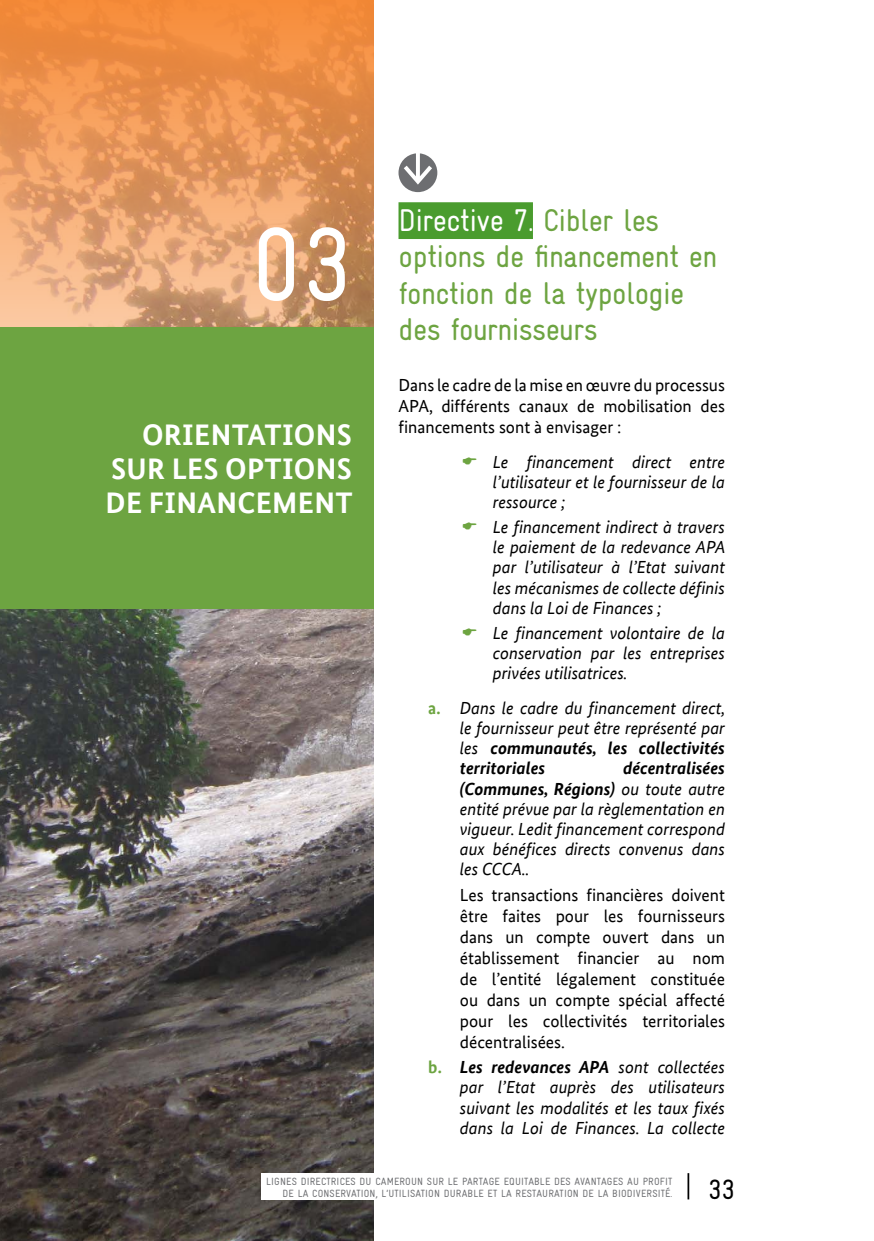
<style>
.page{position:relative;width:874px;height:1241px;background:#fff}
.page>*{position:absolute;margin:0;border:0;box-sizing:border-box;transform-origin:0 0}
.t1{font:condensed 105px "Gravur";color:#fff}
.t2{font:condensed 31.5px/36.2px "Gravur";letter-spacing:-.02em;color:#6da441}
.t3{font:700 29.75px/34.3px "Bundes Sans Office";letter-spacing:.01em;color:#fff;text-align:justify}
.t4{font:condensed 28px "Gravur";color:#000}
.t5{font:italic 17.5px/20.1px "Bundes Sans Office";color:#000;text-align:justify}
.t6{font:17.5px/21px "Bundes Sans Office";color:#000;text-align:justify}
.t7{font:condensed 10.5px/12.6px "Gravur";letter-spacing:.015em;color:#6d6e71;text-align:right}
.s1{color:#fff}
.s2{font-weight:700;font-style:normal;color:#6da441}
.s3{font-weight:700}
</style>
<div class="page">
<hr style="left:687px;top:1172px;width:2px;height:27px;background:#000">
<img style="left:0;top:608px;width:373px;height:632px">
<svg style="left:0;top:0;width:373px;height:327px;background:#e5985e"></svg>
<div style="left:0;top:327px;width:373px;height:281px;background:#6da441"></div>
<div style="left:398px;top:202px;width:134px;height:37px;background:#4a9c2e"></div>
<svg style="left:398px;top:153px;width:39px;height:39px"></svg>
<div style="left:261px;top:1172px;width:411px;height:27px;background:#fff"></div>
<h1 class="t1" style="left:251px;top:205px;width:102px">03</h1>
<h3 class="t3" style="left:105px;top:417px;width:248px;text-indent:36px">ORIENTATIONS SUR LES OPTIONS DE FINANCEMENT</h3>
<h2 class="t2" style="left:398px;top:202px;width:320px"><span class="s1">Directive 7.</span> Cibler les options de financement en fonction de la typologie des fournisseurs</h2>
<p class="t6" style="left:398px;top:374px;width:328px">Dans le cadre de la mise en œuvre du processus APA, différents canaux de mobilisation des financements sont à envisager :</p>
<p class="t5" style="left:492px;top:451px;width:233px">Le financement direct entre l’utilisateur et le fournisseur de la ressource ;</p>
<p class="t5" style="left:492px;top:517px;width:234px">Le financement indirect à travers le paiement de la redevance APA par l’utilisateur à l’Etat suivant les mécanismes de collecte définis dans la Loi de Finances ;</p>
<p class="t5" style="left:492px;top:622px;width:233px">Le financement volontaire de la conservation par les entreprises privées utilisatrices.</p>
<p class="t5" style="left:459px;top:698px;width:267px;text-indent:-32px"><span class="s2">a.</span> Dans le cadre du financement direct, le fournisseur peut être représenté par les <span class="s3">communautés, les collectivités territoriales</span></p>
<p class="t5" style="left:459px;top:758px;width:266px;text-indent:163px"><span class="s3">décentralisées (Communes, Régions)</span> ou toute autre entité prévue par la règlementation en vigueur. Ledit financement correspond aux bénéfices directs convenus dans les CCCA..</p>
<p class="t6" style="left:459px;top:884px;width:266px">Les transactions financières doivent être faites pour les fournisseurs dans un compte ouvert dans un établissement financier au nom de l’entité légalement constituée ou dans un compte spécial affecté pour les collectivités territoriales décentralisées.</p>
<p class="t5" style="left:459px;top:1057px;width:266px;text-indent:-32px"><span class="s2">b.</span> <span class="s3">Les redevances APA</span> sont collectées par l’Etat auprès des utilisateurs suivant les modalités et les taux fixés dans la Loi de Finances. La collecte</p>
<p class="t7" style="left:266px;top:1174px;width:407px">LIGNES DIRECTRICES DU CAMEROUN SUR LE PARTAGE EQUITABLE DES AVANTAGES AU PROFIT<br>DE LA CONSERVATION, L’UTILISATION DURABLE ET LA RESTAURATION DE LA BIODIVERSITÉ.</p>
<h3 class="t4" style="left:707px;top:1173px;width:28px">33</h3>
</div>
